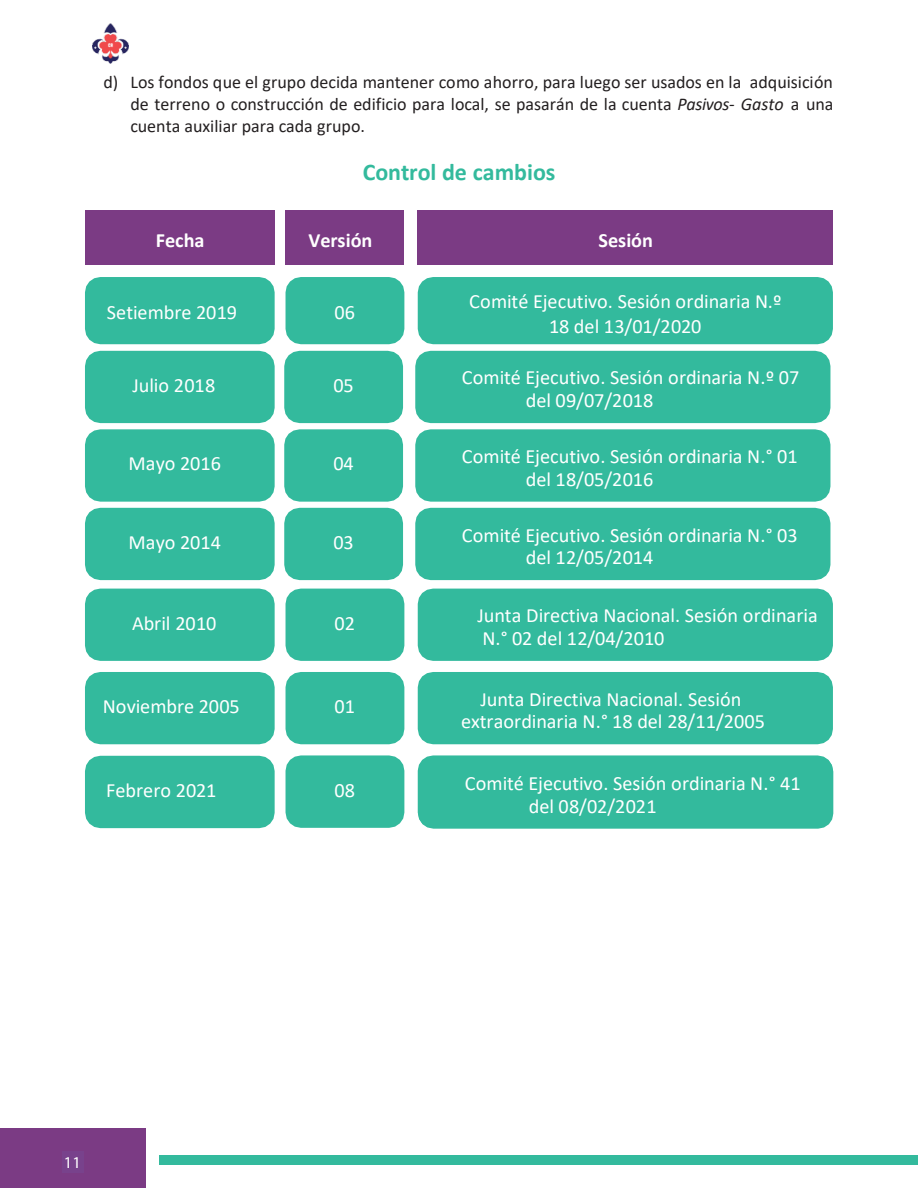
<style>
.page{position:relative;width:918px;height:1188px;background:#fff}
.page>*{position:absolute;margin:0;border:0;box-sizing:border-box;transform-origin:0 0}
.t1{font:700 24px "Calibri";letter-spacing:-.005em;color:#33ba9d}
.t2{font:20.25px/22.5px "Calibri";color:#fff}
.t3{font:700 20.25px "Calibri";color:#fff}
.t4{font:18px/22px "Calibri";color:#231f20;text-align:justify}
.t5{font:18px "Cambria";color:#fff}
.t6{font:16.5px "Myriad Pro";color:#fff}
.s1{font-style:italic}
</style>
<div class="page">
<img style="left:93px;top:23px;width:36px;height:40px">
<div style="left:0;top:1128px;width:146px;height:60px;background:#7b3b84"></div>
<div style="left:159px;top:1156px;width:759px;height:9px;background:#33ba9d"></div>
<div style="left:85px;top:351px;width:189px;height:72px;background:#33ba9d"></div>
<div style="left:284px;top:351px;width:119px;height:72px;background:#33ba9d"></div>
<div style="left:415px;top:351px;width:416px;height:72px;background:#33ba9d"></div>
<div style="left:85px;top:429px;width:189px;height:73px;background:#33ba9d"></div>
<div style="left:284px;top:429px;width:119px;height:73px;background:#33ba9d"></div>
<div style="left:415px;top:429px;width:416px;height:73px;background:#33ba9d"></div>
<div style="left:85px;top:508px;width:189px;height:72px;background:#33ba9d"></div>
<div style="left:284px;top:508px;width:119px;height:72px;background:#33ba9d"></div>
<div style="left:415px;top:508px;width:416px;height:72px;background:#33ba9d"></div>
<div style="left:85px;top:210px;width:190px;height:55px;background:#7b3b84"></div>
<div style="left:286px;top:210px;width:118px;height:55px;background:#7b3b84"></div>
<div style="left:418px;top:210px;width:415px;height:55px;background:#7b3b84"></div>
<div style="left:85px;top:277px;width:189px;height:67px;background:#33ba9d"></div>
<div style="left:285px;top:277px;width:119px;height:67px;background:#33ba9d"></div>
<div style="left:418px;top:277px;width:415px;height:67px;background:#33ba9d"></div>
<div style="left:85px;top:589px;width:189px;height:72px;background:#33ba9d"></div>
<div style="left:285px;top:589px;width:119px;height:72px;background:#33ba9d"></div>
<div style="left:418px;top:589px;width:415px;height:72px;background:#33ba9d"></div>
<div style="left:85px;top:672px;width:189px;height:72px;background:#33ba9d"></div>
<div style="left:285px;top:672px;width:119px;height:72px;background:#33ba9d"></div>
<div style="left:418px;top:672px;width:415px;height:72px;background:#33ba9d"></div>
<div style="left:88px;top:756px;width:187px;height:72px;background:#33ba9d"></div>
<div style="left:285px;top:756px;width:119px;height:72px;background:#33ba9d"></div>
<div style="left:418px;top:756px;width:415px;height:73px;background:#33ba9d"></div>
<div style="left:62px;top:1151px;width:22px;height:22px;background:#78428c"></div>
<p class="t4" style="left:130px;top:71px;width:705px;text-indent:-27px">d) Los fondos que el grupo decida mantener como ahorro, para luego ser usados en la adquisición de terreno o construcción de edificio para local, se pasarán de la cuenta <span class="s1">Pasivos- Gasto</span> a una cuenta auxiliar para cada grupo.</p>
<p class="t1" style="left:363px;top:155px;width:194px">Control de cambios</p>
<p class="t3" style="left:156px;top:226px;width:50px">Fecha</p>
<p class="t3" style="left:308px;top:226px;width:66px">Versión</p>
<p class="t3" style="left:598px;top:226px;width:56px">Sesión</p>
<p class="t2" style="left:107px;top:301px;width:132px">Setiembre 2019</p>
<p class="t2" style="left:335px;top:301px;width:22px">06</p>
<p class="t2" style="left:469px;top:287px;width:314px;line-height:26px;text-align:center">Comité Ejecutivo. Sesión ordinaria N.º<br>18 del 13/01/2020</p>
<p class="t2" style="left:132px;top:373px;width:84px">Julio 2018</p>
<p class="t2" style="left:334px;top:373px;width:22px">05</p>
<p class="t2" style="left:526px;top:366px;width:275px;text-indent:-64px">Comité Ejecutivo. Sesión ordinaria N.º 07 del 09/07/2018</p>
<p class="t2" style="left:129px;top:452px;width:94px">Mayo 2016</p>
<p class="t2" style="left:334px;top:452px;width:22px">04</p>
<p class="t2" style="left:526px;top:445px;width:273px;text-indent:-64px">Comité Ejecutivo. Sesión ordinaria N.° 01 del 18/05/2016</p>
<p class="t2" style="left:129px;top:530px;width:94px">Mayo 2014</p>
<p class="t2" style="left:334px;top:530px;width:22px">03</p>
<p class="t2" style="left:526px;top:523px;width:273px;text-indent:-64px">Comité Ejecutivo. Sesión ordinaria N.° 03 del 12/05/2014</p>
<p class="t2" style="left:132px;top:611px;width:86px">Abril 2010</p>
<p class="t2" style="left:335px;top:611px;width:22px">02</p>
<p class="t2" style="left:478px;top:604px;width:342px">Junta Directiva Nacional. Sesión ordinaria<br>N.° 02 del 12/04/2010</p>
<p class="t2" style="left:103px;top:695px;width:138px">Noviembre 2005</p>
<p class="t2" style="left:335px;top:695px;width:22px">01</p>
<p class="t2" style="left:461px;top:687px;width:305px;text-align:center">Junta Directiva Nacional. Sesión extraordinaria N.° 18 del 28/11/2005</p>
<p class="t2" style="left:106px;top:778px;width:112px">Febrero 2021</p>
<p class="t2" style="left:335px;top:778px;width:22px">08</p>
<p class="t2" style="left:529px;top:772px;width:273px;text-indent:-64px">Comité Ejecutivo. Sesión ordinaria N.° 41 del 08/02/2021</p>
<p class="t5" style="left:63px;top:1151px;width:22px">12</p>
<p class="t6" style="left:64px;top:1153px;width:18px">11</p>
</div>
